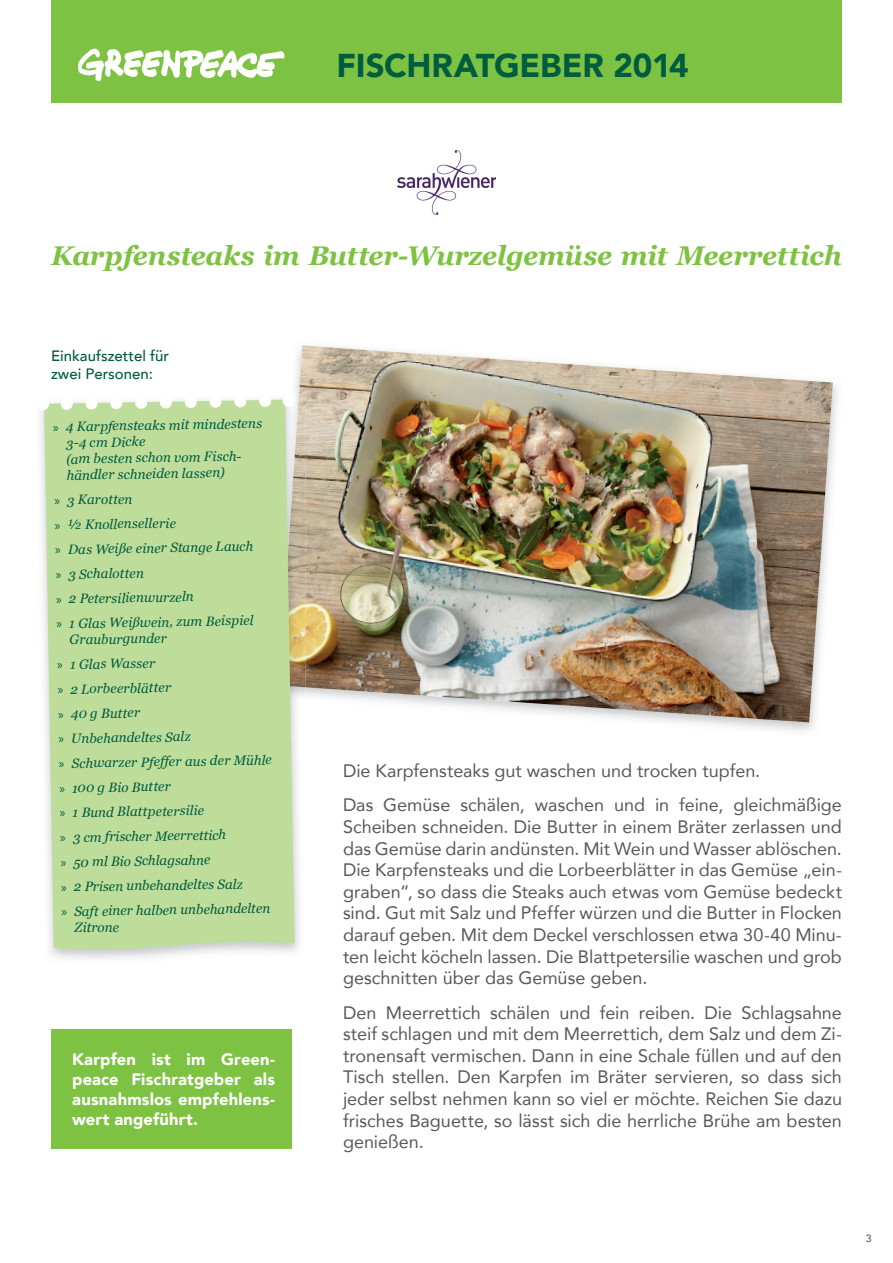
<style>
.page{position:relative;width:893px;height:1263px;background:#fff}
.page>*{position:absolute;margin:0;border:0;box-sizing:border-box;transform-origin:0 0}
.t1{font:900 33px "Avenir";letter-spacing:-.005em;color:#005c3e}
.t2{font:italic 700 27px "Georgia";letter-spacing:-.01em;color:#7ec243}
.t3{font:18px/21.6px "Avenir";color:#57585a;text-align:justify}
.t4{font:900 16.5px/19.8px "Avenir";letter-spacing:.01em;color:#fff;text-align:justify}
.t5{font:500 15px/18px "Avenir";color:#005c3e}
.t6{font:italic 13.5px/24.8px "Georgia";color:#005c3e}
.t7{font:500 10.5px "Avenir";color:#57585a}
.s1{font-family:"Myriad Pro";font-style:normal}
</style>
<div class="page">
<img style="left:293px;top:389px;width:6px;height:5px">
<img style="left:792px;top:389px;width:49px;height:343px">
<img style="left:299px;top:345px;width:534px;height:377px">
<img style="left:397px;top:150px;width:99px;height:64px">
<div style="left:51px;top:0;width:791px;height:102px;background:#7ec243"></div>
<svg style="left:78px;top:48px;width:206px;height:33px"></svg>
<div style="left:51px;top:1029px;width:241px;height:119px;background:#7ec243"></div>
<img style="left:295px;top:687px;width:10px;height:49px">
<img style="left:293px;top:394px;width:12px;height:293px">
<div style="left:44px;top:400px;width:251px;height:552px;background:#bedd9b"></div>
<svg style="left:54px;top:395px;width:235px;height:21px"></svg>
<h1 class="t1" style="left:337px;top:37px;width:354px">FischRatgebeR 2014</h1>
<h2 class="t2" style="left:51px;top:236px;width:792px">Karpfensteaks im Butter-Wurzelgemüse mit Meerrettich</h2>
<p class="t5" style="left:51px;top:345px;width:120px">Einkaufszettel für zwei Personen:</p>
<p class="t6" style="left:66px;top:418px;width:198px;line-height:16.2px;text-indent:-13px;rotate:-1deg"><span class="s1">»</span> 4 Karpfensteaks mit mindestens<br>3-4 cm Dicke<br>(am besten schon vom Fisch&shy;händler schneiden lassen)</p>
<p class="t6" style="left:54px;top:487px;width:200px;rotate:-1deg"><span class="s1">»</span> 3 Karotten<br><span class="s1">»</span> ½ Knollensellerie<br><span class="s1">»</span> Das Weiße einer Stange Lauch <span class="s1">»</span> 3 Schalotten<br><span class="s1">»</span> 2 Petersilienwurzeln<br><span class="s1">»</span> 1 Glas Weißwein, zum Beispiel</p>
<p class="t6" style="left:57px;top:627px;width:214px;text-indent:13px;rotate:-1deg">Grauburgunder<br><span class="s1">»</span> 1 Glas Wasser<br><span class="s1">»</span> 2 Lorbeerblätter<br><span class="s1">»</span> 40 g Butter<br><span class="s1">»</span> Unbehandeltes Salz<br><span class="s1">»</span> Schwarzer Pfeff er aus der Mühle <span class="s1">»</span> 100 g Bio Butter<br><span class="s1">»</span> 1 Bund Blattpetersilie<br><span class="s1">»</span> 3 cm frischer Meerrettich<br><span class="s1">»</span> 50 ml Bio Schlagsahne<br><span class="s1">»</span> 2 Prisen unbehandeltes Salz<br><span class="s1">»</span> Saft einer halben unbehandelten</p>
<p class="t6" style="left:74px;top:915px;width:46px;rotate:-1deg">Zitrone</p>
<p class="t4" style="left:72px;top:1049px;width:204px">Karpfen ist im green&shy;peace Fischratgeber als ausnahmslos empfehlens&shy;wert angeführt.</p>
<p class="t3" style="left:343px;top:753px;width:500px;line-height:34.3px">Die Karpfensteaks gut waschen und trocken tupfen.<br>Das Gemüse schälen, waschen und in feine, gleichmäßige</p>
<p class="t3" style="left:343px;top:815px;width:500px">Scheiben schneiden. Die Butter in einem Bräter zerlassen und das Gemüse darin andünsten. Mit Wein und Wasser ablöschen.<br>Die Karpfensteaks und die Lorbeerblätter in das Gemüse „ein&shy;graben“, so dass die Steaks auch etwas vom Gemüse bedeckt sind. Gut mit Salz und Pfeffer würzen und die Butter in Flocken darauf geben. Mit dem Deckel verschlossen etwa 30-40 Minu&shy;ten leicht köcheln lassen. Die Blattpetersilie waschen und grob geschnitten über das Gemüse geben.</p>
<p class="t3" style="left:343px;top:1001px;width:500px">Den Meerrettich schälen und fein reiben. Die Schlagsahne steif schlagen und mit dem Meerrettich, dem Salz und dem Zi&shy;tronensaft vermischen. Dann in eine Schale füllen und auf den Tisch stellen. Den Karpfen im Bräter servieren, so dass sich jeder selbst nehmen kann so viel er möchte. Reichen Sie dazu frisches Baguette, so lässt sich die herrliche Brühe am besten genießen.</p>
<p class="t7" style="left:866px;top:1229px;width:7px">3</p>
</div>
